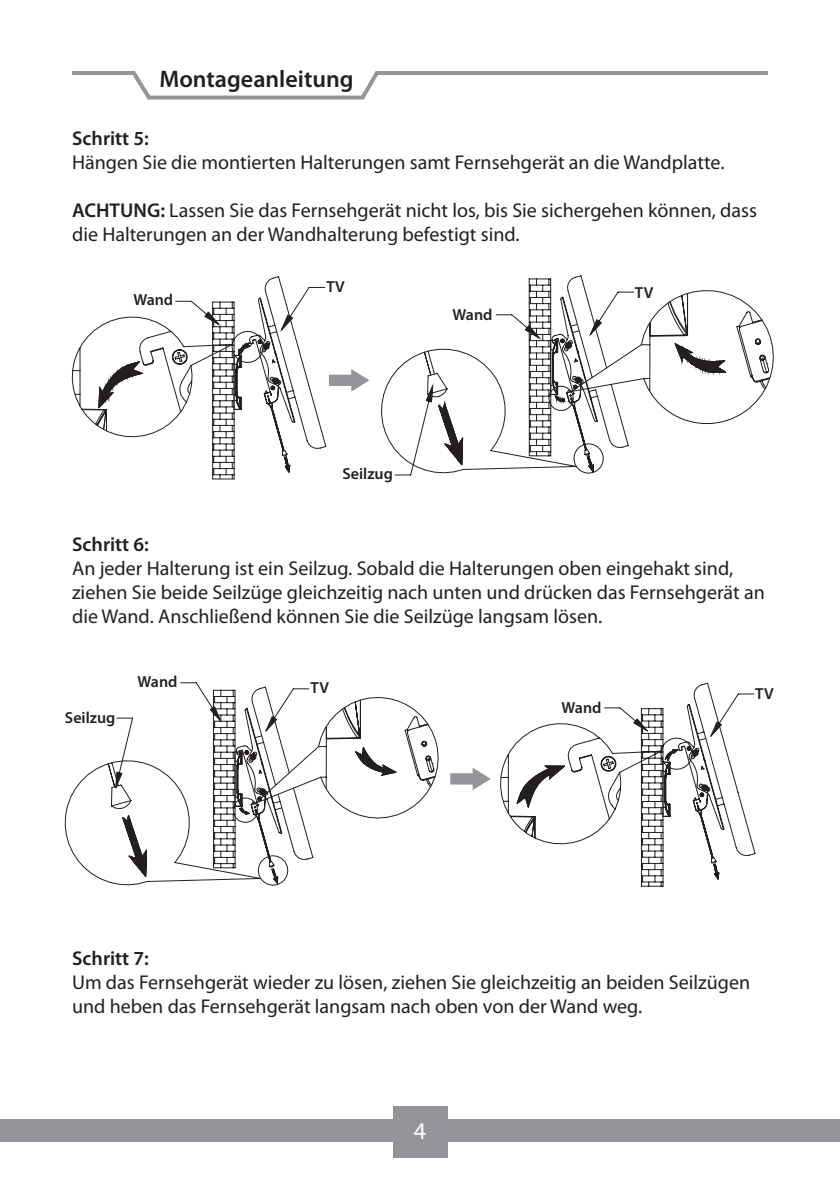
<style>
.page{position:relative;width:840px;height:1191px;background:#fff}
.page>*{position:absolute;margin:0;border:0;box-sizing:border-box;transform-origin:0 0}
.t1{font:600 24px "Myriad Pro";color:#231f20}
.t2{font:24px "Myriad Pro";color:#fff}
.t3{font:20px/24px "Myriad Pro";color:#231f20}
.t4{font:600 20px "Myriad Pro";color:#231f20}
.t5{font:600 16px "Myriad Pro";color:#231f20}
.s1{font-weight:600}
</style>
<div class="page">
<div style="left:0;top:1119px;width:839px;height:22px;background:#939598"></div>
<div style="left:392px;top:1106px;width:55px;height:51px;background:#939598"></div>
<svg style="left:72px;top:71px;width:696px;height:29px"></svg>
<svg style="left:633px;top:290px;width:140px;height:135px"></svg>
<svg style="left:72px;top:275px;width:561px;height:205px"></svg>
<svg style="left:65px;top:762px;width:46px;height:121px"></svg>
<svg style="left:111px;top:682px;width:643px;height:205px"></svg>
<p class="t1" style="left:159px;top:66px;width:196px">Montageanleitung</p>
<p class="t4" style="left:72px;top:128px;width:78px">Schritt 5:</p>
<p class="t3" style="left:72px;top:151px;width:653px">Hängen Sie die montierten Halterungen samt Fernsehgerät an die Wandplatte.</p>
<p class="t3" style="left:72px;top:199px;width:686px"><span class="s1">ACHTUNG:</span> Lassen Sie das Fernsehgerät nicht los, bis Sie sichergehen können, dass die Halterungen an der Wandhalterung befestigt sind.</p>
<p class="t5" style="left:133px;top:291px;width:41px">Wand</p>
<p class="t5" style="left:326px;top:278px;width:20px">TV</p>
<p class="t5" style="left:634px;top:284px;width:20px">TV</p>
<p class="t5" style="left:342px;top:465px;width:52px">Seilzug</p>
<p class="t5" style="left:452px;top:305px;width:41px">Wand</p>
<p class="t4" style="left:72px;top:533px;width:78px">Schritt 6:</p>
<p class="t3" style="left:72px;top:556px;width:693px">An jeder Halterung ist ein Seilzug. Sobald die Halterungen oben eingehakt sind, ziehen Sie beide Seilzüge gleichzeitig nach unten und drücken das Fernsehgerät an die Wand. Anschließend können Sie die Seilzüge langsam lösen.</p>
<p class="t5" style="left:65px;top:709px;width:52px">Seilzug</p>
<p class="t5" style="left:137px;top:672px;width:41px">Wand</p>
<p class="t5" style="left:310px;top:679px;width:20px">TV</p>
<p class="t5" style="left:561px;top:698px;width:41px">Wand</p>
<p class="t5" style="left:754px;top:684px;width:20px">TV</p>
<p class="t4" style="left:72px;top:947px;width:78px">Schritt 7:</p>
<p class="t3" style="left:72px;top:970px;width:679px">Um das Fernsehgerät wieder zu lösen, ziehen Sie gleichzeitig an beiden Seilzügen und heben das Fernsehgerät langsam nach oben von der Wand weg.</p>
<p class="t2" style="left:413px;top:1117px;width:14px">4</p>
</div>
